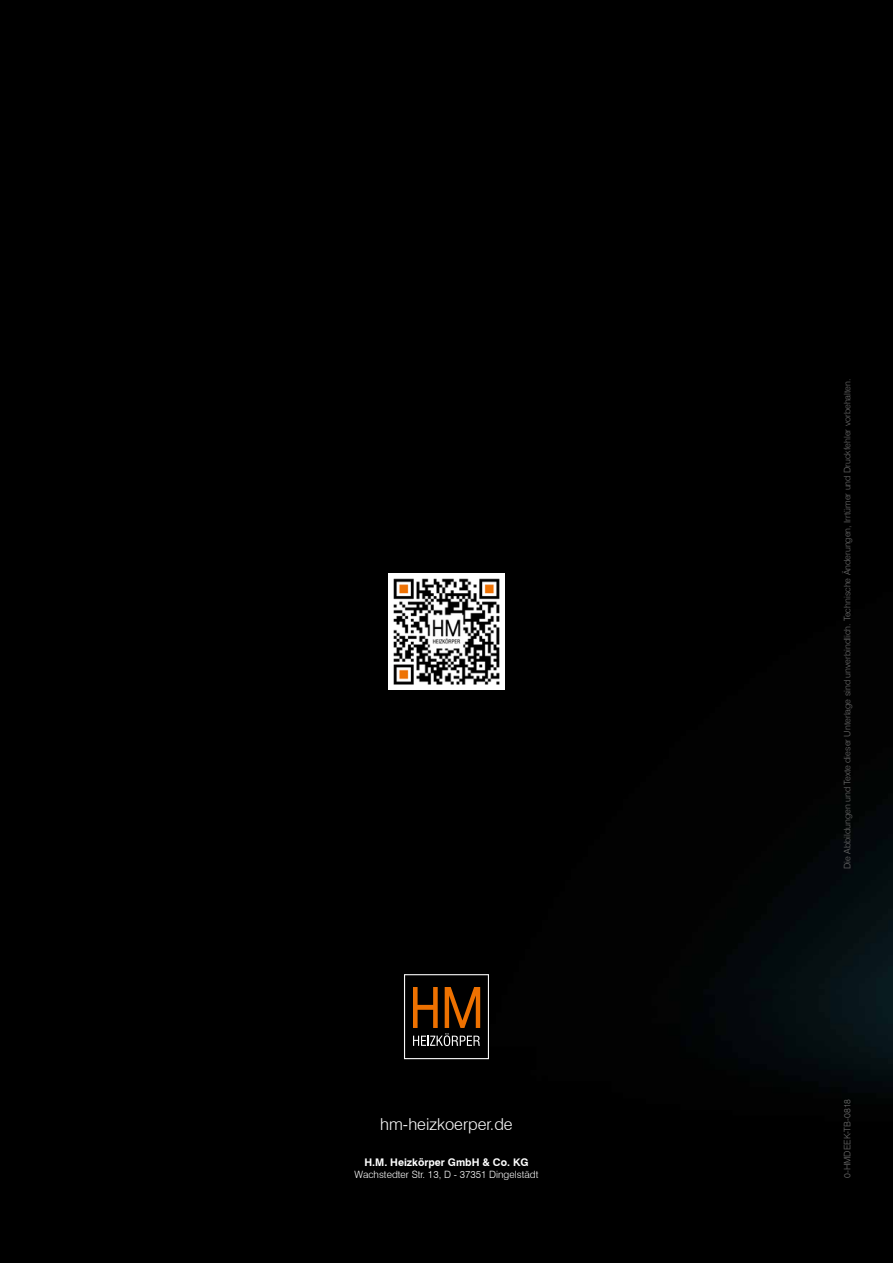
<style>
.page{position:relative;width:893px;height:1263px;background:#fff}
.page>*{position:absolute;margin:0;border:0;box-sizing:border-box;transform-origin:0 0}
.t1{font:300 16.5px "Swiss 721 BT";color:#fff}
.t2{font:700 10.5px "Swiss 721 BT";color:#fff}
.t3{font:300 10.05px "Swiss 721 BT";color:#fff}
.t4{font:300 9px "Swiss 721 BT";color:#6e6e6e}
</style>
<div class="page">
<div style="left:0;top:0;width:46px;height:1263px;background:#000"></div>
<div style="left:46px;top:0;width:847px;height:1263px;background:#000"></div>
<img style="left:388px;top:573px;width:117px;height:117px">
<div style="left:404px;top:975px;width:84px;height:83px;background:#000"></div>
<svg style="left:413px;top:987px;width:67px;height:59px"></svg>
<div style="left:404px;top:974px;width:85px;height:85px;border:1px solid #f9f9f9"></div>
<h1 class="t1" style="left:380px;top:1114px;width:134px">hm-heizkoerper.de</h1>
<p class="t2" style="left:364px;top:1156px;width:166px">H.M. Heizkörper GmbH &amp; Co. KG</p>
<p class="t3" style="left:355px;top:1168px;width:185px">Wachstedter Str. 13, D - 37351 Dingelstädt</p>
<p class="t4" style="left:842px;top:869px;width:492px;rotate:-90deg">Die Abbildungen und Texte dieser Unterlage sind unverbindlich. Technische Änderungen, Irrtümer und Druckfehler vorbehalten.</p>
<p class="t4" style="left:842px;top:1178px;width:81px;rotate:-90deg">0-HMDEEK-TB-0818</p>
</div>
